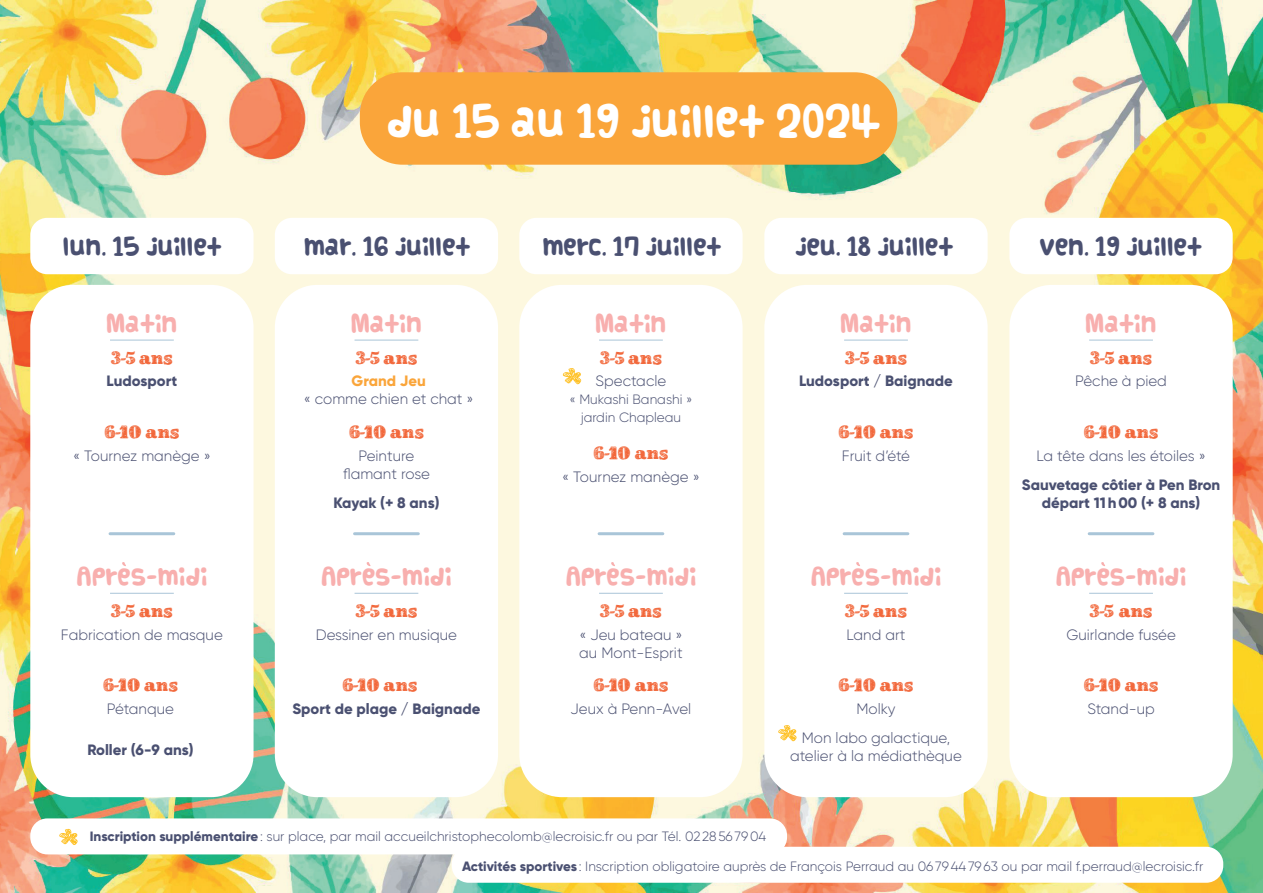
<style>
.page{position:relative;width:1263px;height:893px;background:#fff}
.page>*{position:absolute;margin:0;border:0;box-sizing:border-box;transform-origin:0 0}
.t1{font:51.3px "School Book New";color:#fec126}
.t2{font:34.5px "Vanilla";color:#fff}
.t3{font:19.5px "Vanilla";color:#f8afae}
.t4{font:19.5px "Vanilla";color:#4a5071}
.t5{font:18px "School Book New";color:#f2673a}
.t6{font:300 15px/18px "Gilroy";color:#4a5071;text-align:center}
.t7{font:800 15px/18px "Gilroy";color:#4a5071;text-align:center}
.t8{font:800 15px "Gilroy";color:#faa53a}
.t9{font:300 13.5px/18px "Gilroy";color:#4a5071;text-align:center}
.s1{font-weight:800}
</style>
<div class="page">
<img style="left:0;top:0;width:1263px;height:893px">
<div style="left:30px;top:218px;width:224px;height:56px;background:#fff;border-radius:17px"></div>
<div style="left:275px;top:218px;width:223px;height:56px;background:#fff;border-radius:17px"></div>
<div style="left:519px;top:218px;width:223px;height:56px;background:#fff;border-radius:17px"></div>
<div style="left:764px;top:218px;width:224px;height:56px;background:#fff;border-radius:17px"></div>
<div style="left:1009px;top:218px;width:224px;height:56px;background:#fff;border-radius:17px"></div>
<div style="left:275px;top:285px;width:223px;height:512px;background:#fff;border-radius:43px"></div>
<div style="left:519px;top:285px;width:223px;height:512px;background:#fff;border-radius:43px"></div>
<div style="left:764px;top:285px;width:224px;height:512px;background:#fff;border-radius:43px"></div>
<div style="left:30px;top:285px;width:224px;height:512px;background:#fff;border-radius:43px"></div>
<div style="left:1009px;top:285px;width:224px;height:512px;background:#fff;border-radius:43px"></div>
<svg style="left:122px;top:562px;width:4px;height:4px"></svg>
<svg style="left:611px;top:562px;width:4px;height:4px"></svg>
<svg style="left:856px;top:562px;width:4px;height:4px"></svg>
<svg style="left:1101px;top:562px;width:4px;height:4px"></svg>
<hr style="left:355px;top:340px;width:63px;height:1px;background:#a9c5d8">
<hr style="left:110px;top:340px;width:64px;height:1px;background:#a9c5d8">
<hr style="left:599px;top:340px;width:64px;height:1px;background:#a9c5d8">
<hr style="left:844px;top:340px;width:64px;height:1px;background:#a9c5d8">
<hr style="left:1089px;top:340px;width:64px;height:1px;background:#a9c5d8">
<hr style="left:355px;top:593px;width:63px;height:1px;background:#a9c5d8">
<hr style="left:110px;top:593px;width:64px;height:1px;background:#a9c5d8">
<hr style="left:599px;top:593px;width:64px;height:1px;background:#a9c5d8">
<hr style="left:844px;top:593px;width:64px;height:1px;background:#a9c5d8">
<hr style="left:1089px;top:593px;width:64px;height:1px;background:#a9c5d8">
<hr style="left:355px;top:532px;width:63px;height:3px;background:#a9c5d8">
<hr style="left:110px;top:532px;width:64px;height:3px;background:#a9c5d8">
<hr style="left:599px;top:532px;width:64px;height:3px;background:#a9c5d8">
<hr style="left:844px;top:532px;width:64px;height:3px;background:#a9c5d8">
<hr style="left:1089px;top:532px;width:64px;height:3px;background:#a9c5d8">
<div style="left:360px;top:72px;width:537px;height:93px;background:#faa53a;border-radius:43px"></div>
<div style="left:30px;top:818px;width:757px;height:36px;background:#fff;border-radius:17px"></div>
<div style="left:452px;top:847px;width:771px;height:36px;background:#fff;border-radius:17px"></div>
<h2 class="t2" style="left:386px;top:103px;width:496px">du 15 au 19 juillet 2024</h2>
<h3 class="t4" style="left:63px;top:236px;width:160px">lun. 15 juillet</h3>
<h3 class="t4" style="left:304px;top:236px;width:168px">mar. 16 juillet</h3>
<h3 class="t4" style="left:542px;top:236px;width:180px">merc. 17 juillet</h3>
<h3 class="t4" style="left:796px;top:236px;width:159px">jeu. 18 juillet</h3>
<h3 class="t4" style="left:1039px;top:236px;width:164px">ven. 19 juillet</h3>
<h3 class="t3" style="left:106px;top:313px;width:73px">Matin</h3>
<h3 class="t3" style="left:351px;top:313px;width:73px">Matin</h3>
<h3 class="t3" style="left:595px;top:313px;width:73px">Matin</h3>
<h3 class="t3" style="left:840px;top:313px;width:73px">Matin</h3>
<h3 class="t3" style="left:1085px;top:313px;width:73px">Matin</h3>
<p class="t5" style="left:111px;top:348px;width:64px">3-5 ans</p>
<p class="t5" style="left:355px;top:348px;width:64px">3-5 ans</p>
<p class="t5" style="left:600px;top:348px;width:64px">3-5 ans</p>
<p class="t5" style="left:845px;top:348px;width:64px">3-5 ans</p>
<p class="t5" style="left:1090px;top:348px;width:64px">3-5 ans</p>
<h1 class="t1" style="left:566px;top:364px;width:16px">*</h1>
<p class="t7" style="left:107px;top:372px;width:72px">Ludosport</p>
<p class="t6" style="left:596px;top:372px;width:72px">Spectacle</p>
<p class="t9" style="left:569px;top:390px;width:124px">« Mukashi Banashi » jardin Chapleau</p>
<p class="t8" style="left:352px;top:372px;width:76px">Grand Jeu</p>
<p class="t6" style="left:304px;top:390px;width:171px">« comme chien et chat »</p>
<p class="t5" style="left:104px;top:422px;width:77px">6-10 ans</p>
<p class="t5" style="left:349px;top:422px;width:77px">6-10 ans</p>
<p class="t6" style="left:73px;top:446px;width:139px">« Tournez manège »</p>
<p class="t6" style="left:343px;top:446px;width:88px">Peinture flamant rose</p>
<p class="t7" style="left:333px;top:493px;width:108px">Kayak (+ 8 ans)</p>
<p class="t5" style="left:593px;top:443px;width:77px">6-10 ans</p>
<p class="t6" style="left:562px;top:468px;width:139px">« Tournez manège »</p>
<p class="t7" style="left:799px;top:372px;width:155px">Ludosport / Baignade</p>
<p class="t6" style="left:1075px;top:372px;width:93px">Pêche à pied</p>
<p class="t5" style="left:838px;top:422px;width:77px">6-10 ans</p>
<p class="t5" style="left:1083px;top:422px;width:77px">6-10 ans</p>
<p class="t6" style="left:842px;top:446px;width:70px">Fruit d’été</p>
<p class="t6" style="left:1036px;top:446px;width:171px">La tête dans les étoiles »</p>
<p class="t7" style="left:1022px;top:475px;width:200px">Sauvetage côtier à Pen Bron départ 11h00 (+ 8 ans)</p>
<h3 class="t3" style="left:77px;top:566px;width:132px">Apres-midi</h3>
<h3 class="t3" style="left:321px;top:566px;width:132px">Apres-midi</h3>
<h3 class="t3" style="left:566px;top:566px;width:132px">Apres-midi</h3>
<h3 class="t3" style="left:811px;top:566px;width:132px">Apres-midi</h3>
<h3 class="t3" style="left:1056px;top:566px;width:132px">Apres-midi</h3>
<p class="t5" style="left:111px;top:601px;width:64px">3-5 ans</p>
<p class="t5" style="left:355px;top:601px;width:64px">3-5 ans</p>
<p class="t5" style="left:600px;top:601px;width:64px">3-5 ans</p>
<p class="t5" style="left:845px;top:601px;width:64px">3-5 ans</p>
<p class="t5" style="left:1089px;top:601px;width:65px">3-5 ans</p>
<p class="t6" style="left:61px;top:625px;width:163px">Fabrication de masque</p>
<p class="t6" style="left:316px;top:625px;width:143px">Dessiner en musique</p>
<p class="t6" style="left:579px;top:625px;width:105px;text-align:left">« Jeu bateau » au Mont-Esprit</p>
<p class="t6" style="left:846px;top:625px;width:61px">Land art</p>
<p class="t6" style="left:1066px;top:625px;width:111px">Guirlande fusée</p>
<p class="t5" style="left:103px;top:675px;width:77px">6-10 ans</p>
<p class="t5" style="left:342px;top:675px;width:77px">6-10 ans</p>
<p class="t5" style="left:593px;top:675px;width:77px">6-10 ans</p>
<p class="t5" style="left:838px;top:675px;width:77px">6-10 ans</p>
<p class="t5" style="left:1083px;top:675px;width:77px">6-10 ans</p>
<p class="t6" style="left:107px;top:700px;width:69px">Pétanque</p>
<p class="t7" style="left:292px;top:700px;width:189px">Sport de plage / Baignade</p>
<p class="t6" style="left:571px;top:700px;width:122px">Jeux à Penn-Avel</p>
<p class="t7" style="left:87px;top:740px;width:108px">Roller (6-9 ans)</p>
<p class="t6" style="left:856px;top:700px;width:41px">Molky</p>
<p class="t6" style="left:1087px;top:700px;width:69px">Stand-up</p>
<h1 class="t1" style="left:781px;top:721px;width:16px">*</h1>
<p class="t6" style="left:790px;top:729px;width:173px">Mon labo galactique, atelier à la médiathèque</p>
<h1 class="t1" style="left:62px;top:825px;width:16px">*</h1>
<p class="t9" style="left:90px;top:827px;width:678px"><span class="s1">Inscription supplémentaire</span>: sur place, par mail accueilchristophecolomb@lecroisic.fr ou par Tél. 0228567904</p>
<p class="t9" style="left:462px;top:857px;width:743px"><span class="s1">Activités sportives</span> : Inscription obligatoire auprès de François Perraud au 0679447963 ou par mail f.perraud@lecroisic.fr</p>
</div>
